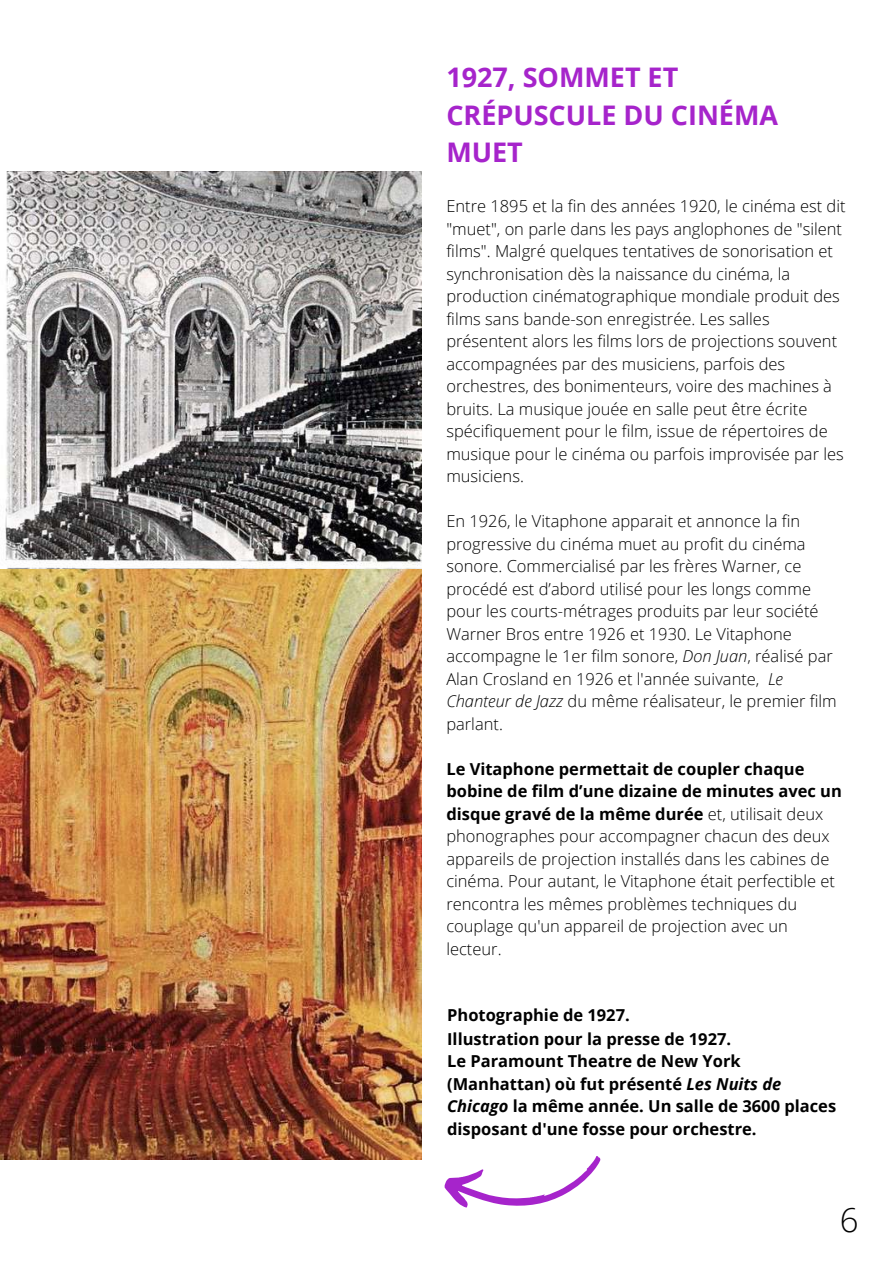
<style>
.page{position:relative;width:893px;height:1264px;background:#fff}
.page>*{position:absolute;margin:0;border:0;box-sizing:border-box;transform-origin:0 0}
.t1{font:300 33px "Open Sans";color:#000}
.t2{font:700 27px/37px "Open Sans";color:#a624cb}
.t3{font:300 16.5px/22.5px "Open Sans";color:#000}
.t4{font:700 16.5px/22.5px "Open Sans";color:#000}
.s1{font-style:italic}
.s2{font-weight:700}
</style>
<div class="page">
<img style="left:0;top:568px;width:422px;height:591px">
<img style="left:5px;top:171px;width:417px;height:397px">
<svg style="left:444px;top:1156px;width:157px;height:52px"></svg>
<h2 class="t2" style="left:446px;top:58px;width:333px">1927, SOMMET ET<br>CRÉPUSCULE DU CINÉMA<br>MUET</h2>
<p class="t3" style="left:446px;top:195px;width:401px">Entre 1895 et la fin des années 1920, le cinéma est dit "muet", on parle dans les pays anglophones de "silent films". Malgré quelques tentatives de sonorisation et synchronisation dès la naissance du cinéma, la production cinématographique mondiale produit des films sans bande-son enregistrée. Les salles présentent alors les films lors de projections souvent accompagnées par des musiciens, parfois des orchestres, des bonimenteurs, voire des machines à bruits. La musique jouée en salle peut être écrite spécifiquement pour le film, issue de répertoires de musique pour le cinéma ou parfois improvisée par les musiciens.</p>
<p class="t3" style="left:446px;top:509px;width:392px">En 1926, le Vitaphone apparait et annonce la fin progressive du cinéma muet au profit du cinéma sonore. Commercialisé par les frères Warner, ce procédé est d’abord utilisé pour les longs comme pour les courts-métrages produits par leur société Warner Bros entre 1926 et 1930. Le Vitaphone accompagne le 1er film sonore, <span class="s1">Don Juan</span>, réalisé par Alan Crosland en 1926 et l'année suivante, <span class="s1">Le Chanteur de Jazz</span> du même réalisateur, le premier film parlant.</p>
<p class="t3" style="left:446px;top:757px;width:397px"><span class="s2">Le Vitaphone permettait de coupler chaque bobine de film d’une dizaine de minutes avec un disque gravé de la même durée</span> et, utilisait deux phonographes pour accompagner chacun des deux appareils de projection installés dans les cabines de cinéma. Pour autant, le Vitaphone était perfectible et rencontra les mêmes problèmes techniques du couplage qu'un appareil de projection avec un lecteur.</p>
<p class="t4" style="left:447px;top:1003px;width:184px">Photographie de 1927.</p>
<p class="t4" style="left:447px;top:1026px;width:390px">Illustration pour la presse de 1927.<br>Le Paramount Theatre de New York (Manhattan) où fut présenté <span class="s1">Les Nuits de Chicago</span> la même année. Un salle de 3600 places disposant d'une fosse pour orchestre.</p>
<h1 class="t1" style="left:839px;top:1196px;width:20px">6</h1>
</div>
